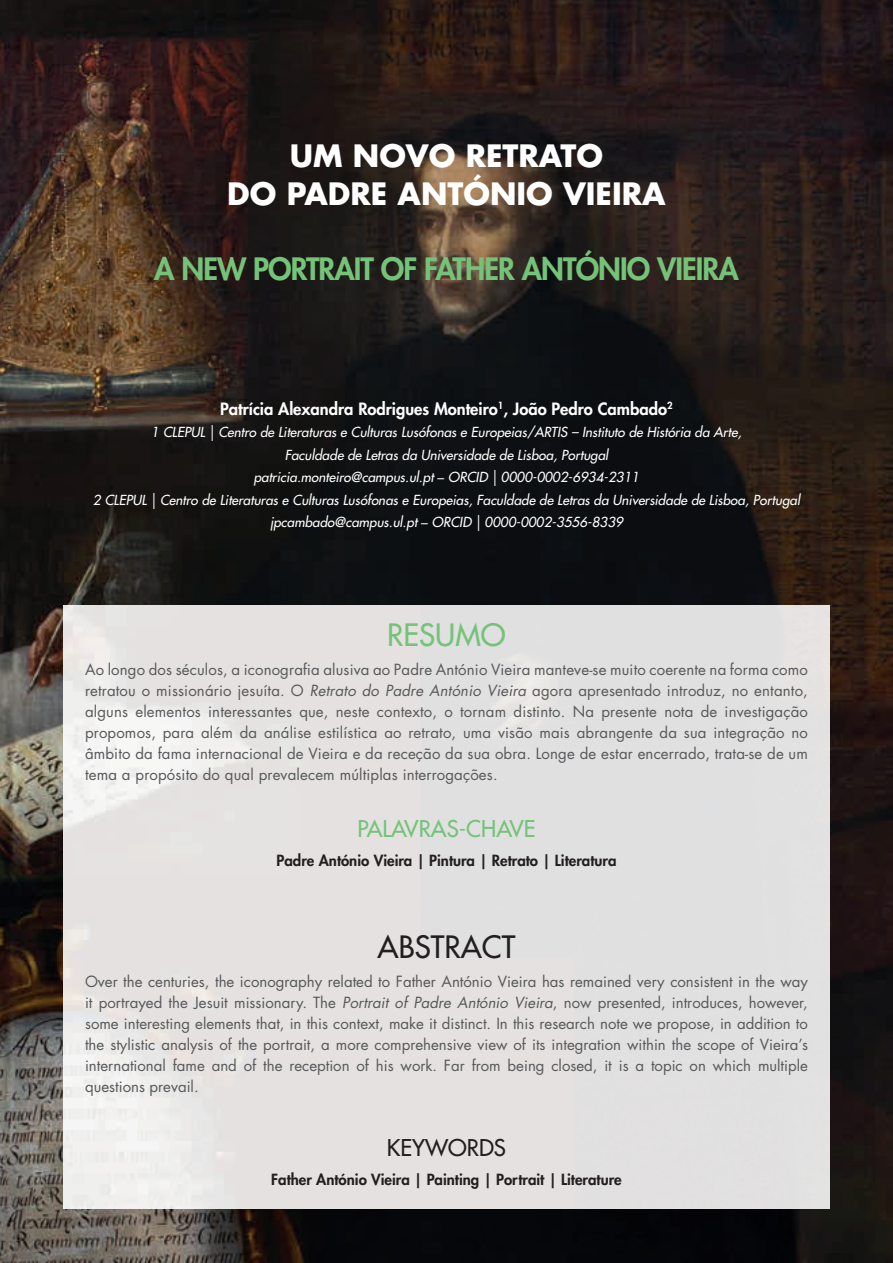
<style>
.page{position:relative;width:893px;height:1263px;background:#fff}
.page>*{position:absolute;margin:0;border:0;box-sizing:border-box;transform-origin:0 0}
.t1{font:700 30px/37.5px "Futura Std";color:#fff;text-align:center}
.t2{font:800 30px "Futura Std";letter-spacing:-.03em;color:#74c378}
.t3{font:500 30px "Futura Std";color:#231f20}
.t4{font:500 30px "Futura Std";color:#74c378}
.t5{font:500 22.5px "Futura Std";color:#74c378}
.t6{font:500 22.5px "Futura Std";color:#231f20}
.t7{font:800 16.5px "Futura Std";color:#fff}
.t8{font:15px/21px "Futura Std";letter-spacing:.005em;color:#57585a;text-align:justify}
.t9{font:800 15px "Futura Std";color:#231f20}
.t10{font:italic 500 13.5px/22.5px "Futura Std";color:#fff;text-align:center}
.s1{font-weight:400;font-style:normal}
.s2{font-style:italic}
</style>
<div class="page">
<img style="left:0;top:0;width:893px;height:1263px">
<img style="left:63px;top:606px;width:767px;height:603px">
<h1 class="t1" style="left:227px;top:137px;width:440px">UM NOVO RETRATO<br>DO PADRE ANTÓNIO VIEIRA</h1>
<h1 class="t2" style="left:154px;top:250px;width:586px">A NEW PORTRAIT OF FATHER ANTÓNIO VIEIRA</h1>
<p class="t7" style="left:220px;top:398px;width:454px">Patrícia Alexandra Rodrigues Monteiro<sup>1</sup>, João Pedro Cambado<sup>2</sup></p>
<p class="t10" style="left:93px;top:421px;width:709px">1 CLEPUL | Centro de Literaturas e Culturas Lusófonas e Europeias/ARTIS – Instituto de História da Arte,<br>Faculdade de Letras da Universidade de Lisboa, Portugal<br>patricia.monteiro@campus.ul.pt <span class="s1">–</span> ORCID | 0000-0002-6934-2311<br>2 CLEPUL | Centro de Literaturas e Culturas Lusófonas e Europeias, Faculdade de Letras da Universidade de Lisboa, Portugal jpcambado@campus.ul.pt <span class="s1">–</span> ORCID | 0000-0002-3556-8339</p>
<h1 class="t4" style="left:387px;top:616px;width:120px">RESUMO</h1>
<p class="t8" style="left:85px;top:660px;width:724px">Ao longo dos séculos, a iconografia alusiva ao Padre António Vieira manteve-se muito coerente na forma como retratou o missionário jesuíta. O <span class="s2">Retrato do Padre António Vieira</span> agora apresentado introduz, no entanto, alguns elementos interessantes que, neste contexto, o tornam distinto. Na presente nota de investigação propomos, para além da análise estilística ao retrato, uma visão mais abrangente da sua integração no âmbito da fama internacional de Vieira e da receção da sua obra. Longe de estar encerrado, trata-se de um tema a propósito do qual prevalecem múltiplas interrogações.</p>
<h2 class="t5" style="left:357px;top:815px;width:180px">PALAVRAS-CHAVE</h2>
<p class="t9" style="left:277px;top:851px;width:341px">Padre António Vieira | Pintura | Retrato | Literatura</p>
<h1 class="t3" style="left:378px;top:928px;width:139px">ABSTRACT</h1>
<p class="t8" style="left:85px;top:971px;width:724px">Over the centuries, the iconography related to Father António Vieira has remained very consistent in the way it portrayed the Jesuit missionary. The <span class="s2">Portrait of Padre António Vieira</span>, now presented, introduces, however, some interesting elements that, in this context, make it distinct. In this research note we propose, in addition to the stylistic analysis of the portrait, a more comprehensive view of its integration within the scope of Vieira’s international fame and of the reception of his work. Far from being closed, it is a topic on which multiple questions prevail.</p>
<h2 class="t6" style="left:387px;top:1134px;width:121px">KEYWORDS</h2>
<p class="t9" style="left:271px;top:1170px;width:352px">Father António Vieira | Painting | Portrait | Literature</p>
</div>
